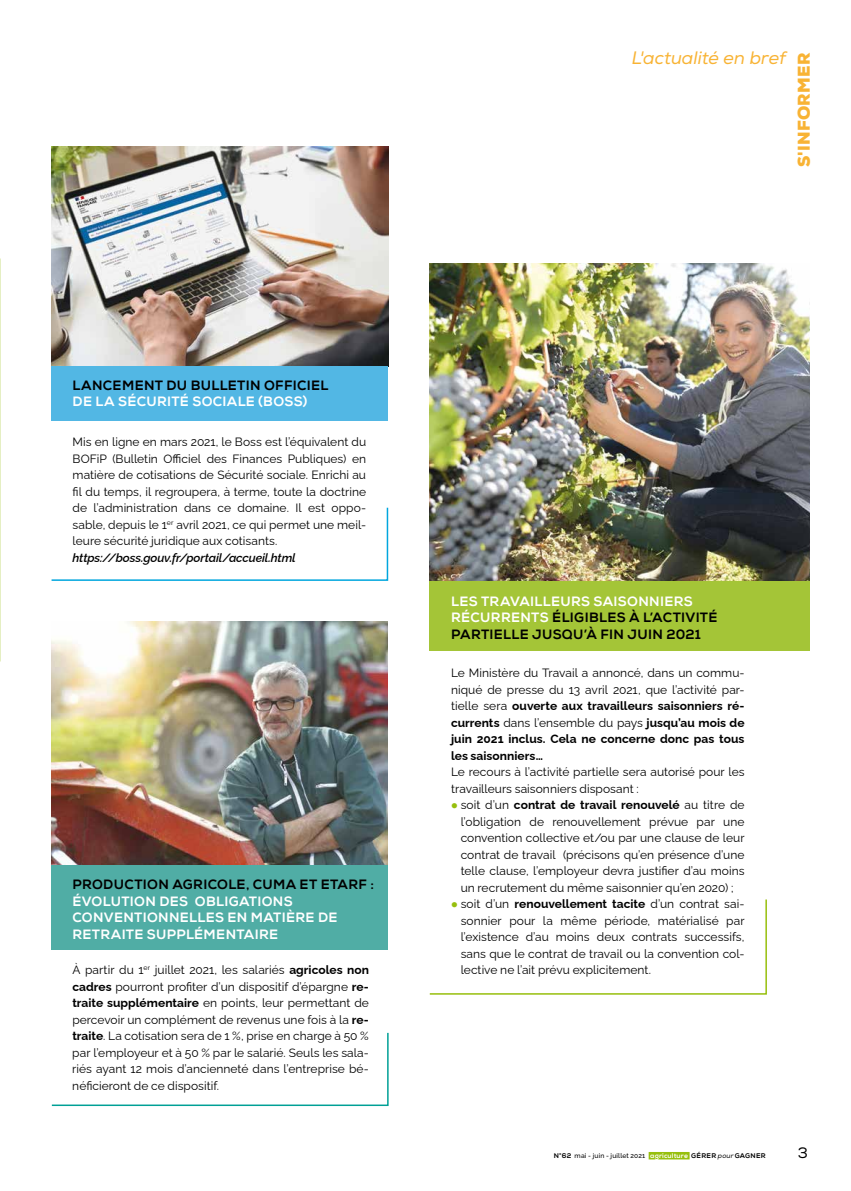
<style>
.page{position:relative;width:851px;height:1191px;background:#fff}
.page>*{position:absolute;margin:0;border:0;box-sizing:border-box;transform-origin:0 0}
.t1{font:italic 18px "Nexa";letter-spacing:-.005em;color:#f8b334}
.t2{font:900 16.5px "Nexa";letter-spacing:.015em;color:#f8b334}
.t3{font:15px "Nexa";color:#000}
.t4{font:13.5px/16.5px "Nexa X Bold";letter-spacing:.025em;color:#000}
.t5{font:13.5px/16.5px "Nexa X Bold";letter-spacing:.025em;color:#fff}
.t6{font:12px/16.5px "Raleway";letter-spacing:.005em;color:#000;text-align:justify}
.t7{font:italic 600 12px "Raleway";letter-spacing:-.015em;color:#000}
.t8{font:500 6.75px "Raleway";letter-spacing:.02em;color:#000}
.s1{font-weight:700}
.s2{color:#fff}
.s3{color:#97bf0d}
.s4{font-family:"Nexa X Bold";font-weight:400}
.s5{font-family:"Nexa X Bold";font-weight:400;color:#fff}
.s6{font-family:"Nexa";font-weight:400;font-style:italic}
</style>
<div class="page">
<div style="left:648px;top:1152px;width:41px;height:7px;background:#97bf0d"></div>
<img style="left:52px;top:147px;width:336px;height:219px">
<img style="left:429px;top:264px;width:380px;height:317px">
<img style="left:52px;top:621px;width:336px;height:244px">
<div style="left:52px;top:865px;width:336px;height:85px;background:#50ada5"></div>
<div style="left:52px;top:366px;width:336px;height:54px;background:#52b7e4"></div>
<div style="left:429px;top:581px;width:380px;height:70px;background:#a4c537"></div>
<svg style="left:51px;top:1032px;width:338px;height:74px"></svg>
<svg style="left:51px;top:507px;width:338px;height:74px"></svg>
<svg style="left:429px;top:899px;width:338px;height:96px"></svg>
<h1 class="t1" style="left:631px;top:46px;width:156px">L'actualité en bref</h1>
<h2 class="t2" style="left:792px;top:167px;width:116px;rotate:-90deg">S'INFORMER</h2>
<p class="t4" style="left:73px;top:377px;width:257px">LANCEMENT DU BULLETIN OFFICIEL</p>
<p class="t5" style="left:73px;top:393px;width:236px">DE LA SÉCURITÉ SOCIALE (BOSS)</p>
<p class="t6" style="left:73px;top:432px;width:295px">Mis en ligne en mars 2021, le Boss est l’équivalent du BOFiP (Bulletin Officiel des Finances Publiques) en matière de cotisations de Sécurité sociale. Enrichi au fil du temps, il regroupera, à terme, toute la doctrine de l’administration dans ce domaine. Il est oppo&shy;sable, depuis le 1<sup>er</sup> avril 2021, ce qui permet une meil&shy;leure sécurité juridique aux cotisants.</p>
<p class="t7" style="left:73px;top:548px;width:224px">https://boss.gouv.fr/portail/accueil.html</p>
<p class="t4" style="left:72px;top:876px;width:303px">PRODUCTION AGRICOLE, CUMA ET ETARF :</p>
<p class="t5" style="left:72px;top:893px;width:266px">ÉVOLUTION DES OBLIGATIONS<br>CONVENTIONNELLES EN MATIÈRE DE<br>RETRAITE SUPPLÉMENTAIRE</p>
<p class="t6" style="left:72px;top:960px;width:298px">À partir du 1<sup>er</sup> juillet 2021, les salariés <span class="s1">agricoles non cadres</span> pourront profiter d’un dispositif d’épargne <span class="s1">re&shy;traite supplémentaire</span> en points, leur permettant de percevoir un complément de revenus une fois à la <span class="s1">re&shy;traite</span>. La cotisation sera de 1 %, prise en charge à 50 % par l’employeur et à 50 % par le salarié. Seuls les sala&shy;riés ayant 12 mois d’ancienneté dans l’entreprise bé&shy;néficieront de ce dispositif.</p>
<p class="t4" style="left:451px;top:593px;width:267px"><span class="s2">LES TRAVAILLEURS SAISONNIERS<br>RÉCURRENTS</span> ÉLIGIBLES À L’ACTIVITÉ<br>PARTIELLE JUSQU’À FIN JUIN 2021</p>
<p class="t6" style="left:451px;top:663px;width:295px">Le Ministère du Travail a annoncé, dans un commu&shy;niqué de presse du 13 avril 2021, que l’activité par&shy;tielle sera <span class="s1">ouverte aux travailleurs saisonniers ré&shy;currents</span> dans l’ensemble du pays <span class="s1">jusqu’au mois de juin 2021 inclus. Cela ne concerne donc pas tous les saisonniers…</span></p>
<p class="t6" style="left:451px;top:762px;width:295px">Le recours à l’activité partielle sera autorisé pour les travailleurs saisonniers disposant :</p>
<p class="t6" style="left:460px;top:795px;width:285px;text-indent:-10px"><span class="s3">●</span> soit d’un <span class="s1">contrat de travail renouvelé</span> au titre de l’obligation de renouvellement prévue par une convention collective et/ou par une clause de leur contrat de travail (précisons qu’en présence d’une telle clause, l’employeur devra justifier d’au moins un recrutement du même saisonnier qu’en 2020) ;</p>
<p class="t6" style="left:460px;top:894px;width:285px;text-indent:-10px"><span class="s3">●</span> soit d’un <span class="s1">renouvellement tacite</span> d’un contrat sai&shy;sonnier pour la même période, matérialisé par l’existence d’au moins deux contrats successifs, sans que le contrat de travail ou la convention col&shy;lective ne l’ait prévu explicitement.</p>
<p class="t8" style="left:553px;top:1149px;width:213px"><span class="s4">N°62</span> mai - juin - juillet 2021 <span class="s5">agriculture</span> <span class="s4">GÉRER</span> <span class="s6">pour</span><span class="s4">GAGNER</span></p>
<p class="t3" style="left:797px;top:1143px;width:12px">3</p>
</div>
